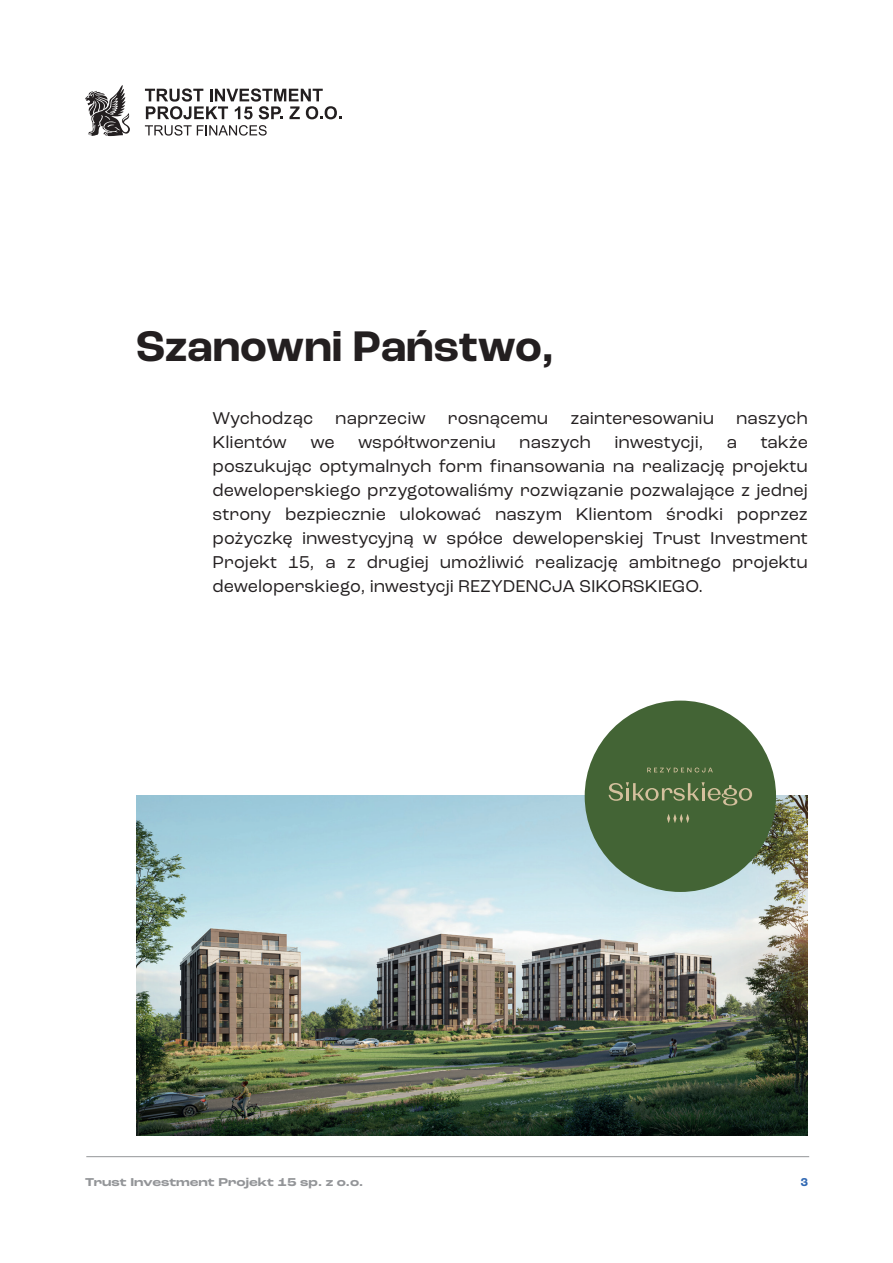
<style>
.page{position:relative;width:893px;height:1263px;background:#fff}
.page>*{position:absolute;margin:0;border:0;box-sizing:border-box;transform-origin:0 0}
.t1{font:700 45px "Roc Grotesk";color:#231f20}
.t2{font:18px/24px "Roc Grotesk";color:#231f20}
.t3{font:700 expanded 12px "Roc Grotesk";color:#939598}
.t4{font:700 12px "Roc Grotesk";color:#3068b3}
</style>
<div class="page">
<hr style="left:86px;top:1156px;width:723px;height:1px;background:#939598">
<img style="left:136px;top:795px;width:672px;height:340px">
<div style="left:585px;top:701px;width:191px;height:191px;background:#436435;border-radius:50%"></div>
<svg style="left:609px;top:782px;width:143px;height:23px"></svg>
<svg style="left:667px;top:814px;width:22px;height:9px"></svg>
<svg style="left:647px;top:767px;width:66px;height:5px"></svg>
<svg style="left:85px;top:85px;width:45px;height:51px"></svg>
<svg style="left:145px;top:88px;width:196px;height:31px"></svg>
<svg style="left:145px;top:125px;width:122px;height:11px"></svg>
<h1 class="t1" style="left:136px;top:319px;width:420px">Szanowni Państwo,</h1>
<p class="t2" style="left:213px;top:406px;width:597px">Wychodząc naprzeciw rosnącemu zainteresowaniu naszych<br>Klientów</p>
<p class="t2" style="left:213px;top:430px;width:597px;text-align:justify;text-indent:548px">także poszukując optymalnych form finansowania na realizację projektu deweloperskiego przygotowaliśmy rozwiązanie pozwalające z jednej strony bezpiecznie ulokować naszym Klientom środki poprzez pożyczkę inwestycyjną w spółce deweloperskiej Trust Investment Projekt 15, a z drugiej umożliwić realizację ambitnego projektu deweloperskiego, inwestycji REZYDENCJA SIKORSKIEGO.</p>
<p class="t2" style="left:310px;top:430px;width:26px">we</p>
<p class="t2" style="left:358px;top:430px;width:139px">współtworzeniu</p>
<p class="t2" style="left:519px;top:430px;width:73px">naszych</p>
<p class="t2" style="left:614px;top:430px;width:90px">inwestycji,</p>
<p class="t2" style="left:727px;top:430px;width:12px">a</p>
<p class="t3" style="left:85px;top:1175px;width:280px">Trust Investment Projekt 15 sp. z o.o.</p>
<p class="t4" style="left:801px;top:1175px;width:9px">3</p>
</div>
